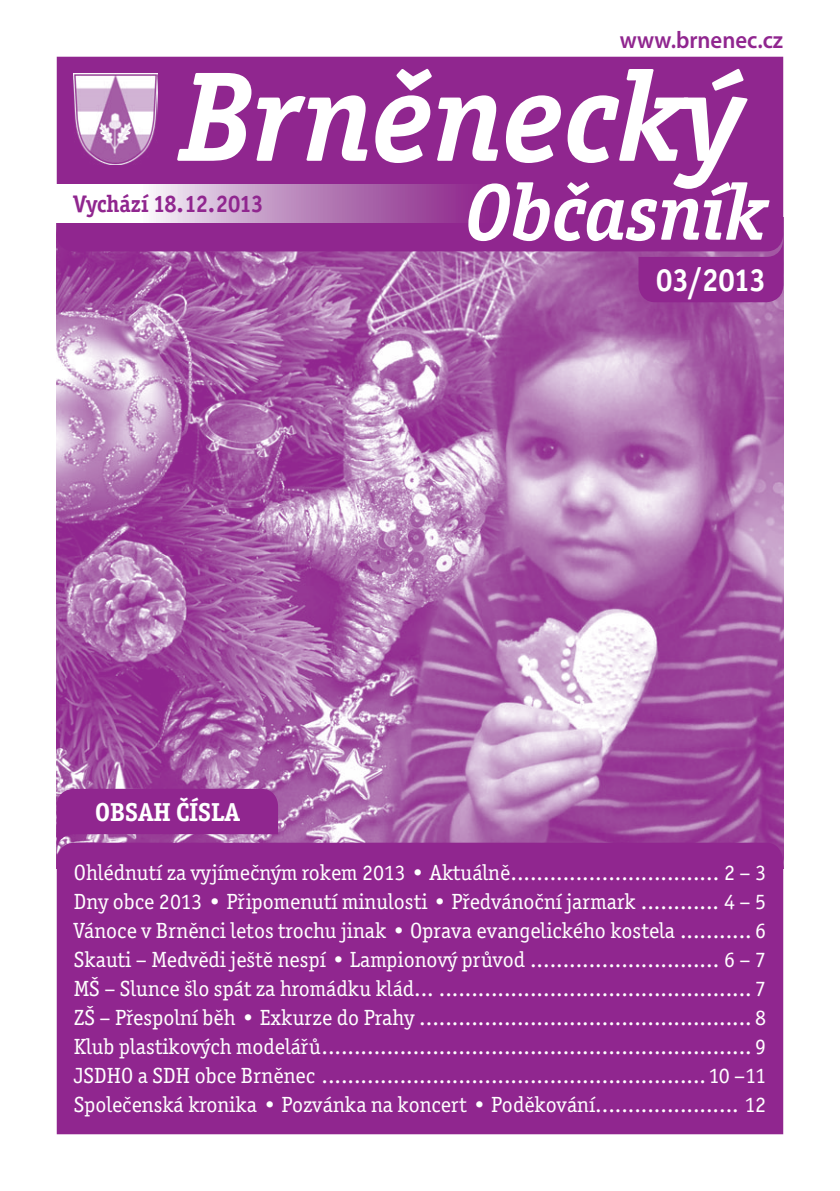
<style>
.page{position:relative;width:840px;height:1191px;background:#fff}
.page>*{position:absolute;margin:0;border:0;box-sizing:border-box;transform-origin:0 0}
.t1{font:italic 700 128px "Officina Serif Itc TOT";color:#fff}
.t2{font:italic 700 80px "Officina Serif Itc TOT";color:#fff}
.t3{font:700 32px "Officina Serif Itc TOT";letter-spacing:-.015em;color:#fff;scale:.95 1}
.t4{font:700 26px "Officina Serif Itc TOT";color:#fff}
.t5{font:700 24px "Officina Serif Itc TOT";color:#90268f;scale:.95 1}
.t6{font:600 24px "Myriad Pro";color:#90268f;scale:.95 1}
.t7{font:22px/29px "Officina Serif Itc TOT";color:#fff;text-align:justify}
</style>
<div class="page">
<img style="left:57px;top:251px;width:725px;height:591px">
<div style="left:57px;top:57px;width:725px;height:194px;background:#90268f"></div>
<svg style="left:638px;top:240px;width:144px;height:62px"></svg>
<svg style="left:57px;top:789px;width:221px;height:53px"></svg>
<div style="left:57px;top:842px;width:725px;height:292px;background:#90268f"></div>
<svg style="left:57px;top:184px;width:431px;height:39px"></svg>
<img style="left:74px;top:74px;width:84px;height:90px">
<p class="t6" style="left:619px;top:27px;width:173px">www.brnenec.cz</p>
<h1 class="t1" style="left:179px;top:40px;width:564px">Brněnecký</h1>
<p class="t5" style="left:74px;top:189px;width:201px">Vychází 18. 12. 2013</p>
<h2 class="t2" style="left:464px;top:164px;width:302px">Občasník</h2>
<p class="t4" style="left:95px;top:796px;width:146px">OBSAH ČÍSLA</p>
<h3 class="t3" style="left:655px;top:260px;width:117px">03/2013</h3>
<p class="t7" style="left:74px;top:858px;width:693px">Ohlédnutí za vyjímečným rokem 2013 • Aktuálně ................................ 2 – 3<br>Dny obce 2013 • Připomenutí minulosti • Předvánoční jarmark ............ 4 – 5<br>Vánoce v Brněnci letos trochu jinak • Oprava evangelického kostela ........... 6<br>Skauti – Medvědi ještě nespí • Lampionový průvod ............................. 6 – 7<br>MŠ – Slunce šlo spát za hromádku klád... ................................................ 7<br>ZŠ – Přespolní běh • Exkurze do Prahy ................................................... 8<br>Klub plastikových modelářů .................................................................. 9<br>JSDHO a SDH obce Brněnec ...........................................................10 –11<br>Společenská kronika • Pozvánka na koncert • Poděkování ...................... 12</p>
</div>
